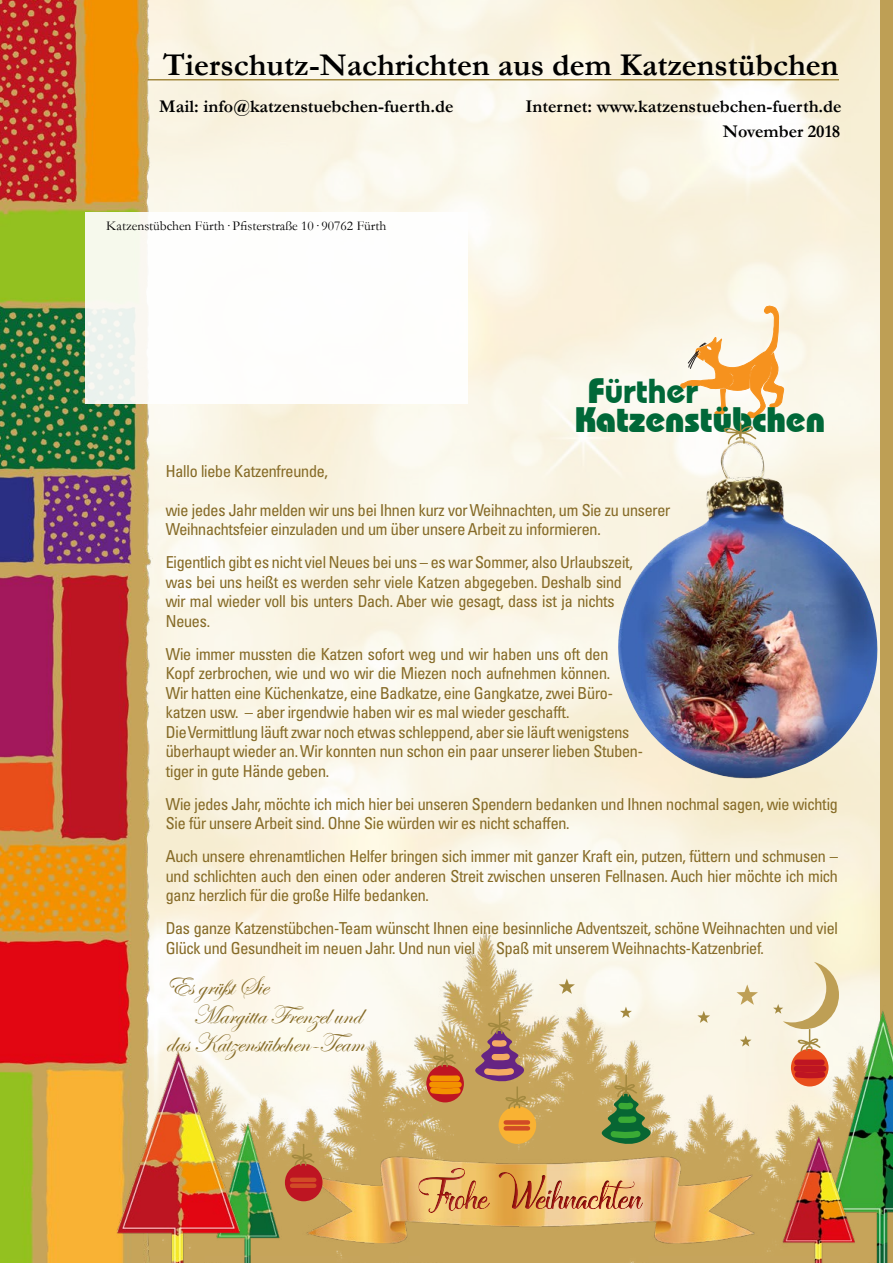
<style>
.page{position:relative;width:893px;height:1263px;background:#fff}
.page>*{position:absolute;margin:0;border:0;box-sizing:border-box;transform-origin:0 0}
.t1{font:84px "Soulmaker in the Mountains";color:#a1140e}
.t2{font:800 35.25px "Bauhaus IT Cby BT";color:#006838}
.t3{font:700 34.5px "Bauhaus IT Cby BT";color:#006838}
.t4{font:700 31.95px "Garamond";color:#000}
.t5{font:27px "Edwardian Script ITC";letter-spacing:-.01em;color:#866b27}
.t6{font:700 18px "Garamond";color:#000}
.t7{font:condensed 16.5px/19.5px "Univers S";letter-spacing:-.01em;color:#866b27}
.t8{font:13.5px "Garamond";color:#000}
.s1{font-weight:800;font-size:35.25px}
</style>
<div class="page">
<img style="left:152px;top:932px;width:728px;height:202px">
<hr style="left:54px;top:79px;width:785px;height:1px;background:#a3893f">
<svg style="left:649px;top:372px;width:5px;height:11px"></svg>
<img style="left:0;top:0;width:152px;height:1263px">
<img style="left:244px;top:1120px;width:28px;height:143px">
<img style="left:117px;top:1046px;width:127px;height:217px">
<div style="left:85px;top:213px;width:383px;height:191px;background:#fff"></div>
<div style="left:880px;top:0;width:13px;height:1263px;background:#be9f55"></div>
<img style="left:827px;top:1005px;width:66px;height:258px">
<img style="left:784px;top:1134px;width:73px;height:129px">
<img style="left:272px;top:1086px;width:512px;height:177px">
<div style="left:418px;top:1168px;width:227px;height:47px;background:#fff;opacity:.75"></div>
<div style="left:416px;top:1165px;width:229px;height:48px;background:#000;opacity:.75"></div>
<svg style="left:736px;top:984px;width:22px;height:21px"></svg>
<svg style="left:740px;top:1035px;width:11px;height:11px"></svg>
<svg style="left:697px;top:1011px;width:13px;height:12px"></svg>
<svg style="left:620px;top:1006px;width:12px;height:12px"></svg>
<svg style="left:559px;top:978px;width:16px;height:16px"></svg>
<div style="left:285px;top:1164px;width:37px;height:37px;background:#be1522;border-radius:50%"></div>
<svg style="left:289px;top:1144px;width:27px;height:24px"></svg>
<svg style="left:290px;top:1177px;width:27px;height:11px"></svg>
<div style="left:426px;top:1065px;width:38px;height:37px;background:#be1522;border-radius:50%"></div>
<svg style="left:426px;top:1045px;width:39px;height:52px"></svg>
<svg style="left:599px;top:1075px;width:56px;height:76px;background:#8c9a57"></svg>
<div style="left:499px;top:1106px;width:37px;height:38px;background:#f9b233;border-radius:50%"></div>
<svg style="left:473px;top:1012px;width:56px;height:98px;background:#b78d67"></svg>
<svg style="left:503px;top:1120px;width:28px;height:11px"></svg>
<div style="left:791px;top:1049px;width:37px;height:37px;background:#e94e1b;border-radius:50%"></div>
<svg style="left:773px;top:962px;width:66px;height:119px;background:#eacdb3"></svg>
<img style="left:613px;top:440px;width:267px;height:342px">
<svg style="left:680px;top:303px;width:104px;height:143px"></svg>
<h3 class="t4" style="left:163px;top:43px;width:677px">Tierschutz-Nachrichten aus dem Katzenstübchen</h3>
<p class="t6" style="left:159px;top:94px;width:296px">Mail: info@katzenstuebchen-fuerth.de</p>
<p class="t6" style="left:525px;top:94px;width:318px">Internet: www.katzenstuebchen-fuerth.de</p>
<p class="t8" style="left:106px;top:217px;width:282px">Katzenstübchen Fürth· Pfisterstraße 10· 90762 Fürth</p>
<p class="t6" style="left:723px;top:119px;width:119px">November 2018</p>
<h3 class="t3" style="left:588px;top:370px;width:112px"><span class="s1">F</span>ürther</h3>
<h2 class="t2" style="left:575px;top:398px;width:252px">Katzenstübchen</h2>
<p class="t7" style="left:166px;top:461px;width:164px">Hallo liebe Katzenfreunde,</p>
<p class="t7" style="left:166px;top:500px;width:506px">wie jedes Jahr melden wir uns bei Ihnen kurz vor Weihnachten, um Sie zu unserer<br>Weihnachtsfeier einzuladen und um über unsere Arbeit zu informieren.</p>
<p class="t7" style="left:166px;top:553px;width:468px">Eigentlich gibt es nicht viel Neues bei uns – es war Sommer, also Urlaubszeit, was bei uns heißt es werden sehr viele Katzen abgegeben. Deshalb sind wir mal wieder voll bis unters Dach. Aber wie gesagt, dass ist ja nichts Neues.</p>
<p class="t7" style="left:166px;top:644px;width:479px">Wie immer mussten die Katzen sofort weg und wir haben uns oft den<br>Kopf zerbrochen, wie und wo wir die Miezen noch aufnehmen können.<br>Wir hatten eine Küchenkatze, eine Badkatze, eine Gangkatze, zwei Büro&shy;katzen usw. – aber irgendwie haben wir es mal wieder geschafft.<br>Die Vermittlung läuft zwar noch etwas schleppend, aber sie läuft wenigstens überhaupt wieder an. Wir konnten nun schon ein paar unserer lieben Stuben&shy;tiger in gute Hände geben.</p>
<p class="t7" style="left:166px;top:794px;width:673px">Wie jedes Jahr, möchte ich mich hier bei unseren Spendern bedanken und Ihnen nochmal sagen, wie wichtig<br>Sie für unsere Arbeit sind. Ohne Sie würden wir es nicht schaffen.</p>
<p class="t7" style="left:166px;top:847px;width:674px;text-align:justify">Auch unsere ehrenamtlichen Helfer bringen sich immer mit ganzer Kraft ein, putzen, füttern und schmusen – und schlichten auch den einen oder anderen Streit zwischen unseren Fellnasen. Auch hier möchte ich mich ganz herzlich für die große Hilfe bedanken.</p>
<p class="t7" style="left:166px;top:919px;width:674px">Das ganze Katzenstübchen-Team wünscht Ihnen eine besinnliche Adventszeit, schöne Weihnachten und viel<br>Glück und Gesundheit im neuen Jahr. Und nun viel</p>
<p class="t7" style="left:496px;top:938px;width:269px">Spaß mit unserem Weihnachts-Katzenbrief.</p>
<h3 class="t5" style="left:166px;top:971px;width:104px">Es grüßt Sie</h3>
<h3 class="t5" style="left:193px;top:1000px;width:170px">Margitta Frenzel und</h3>
<h3 class="t5" style="left:166px;top:1028px;width:200px">das Katzenstübchen-Team</h3>
<h1 class="t1" style="left:419px;top:1157px;width:225px">Frohe Weihnachten</h1>
</div>
